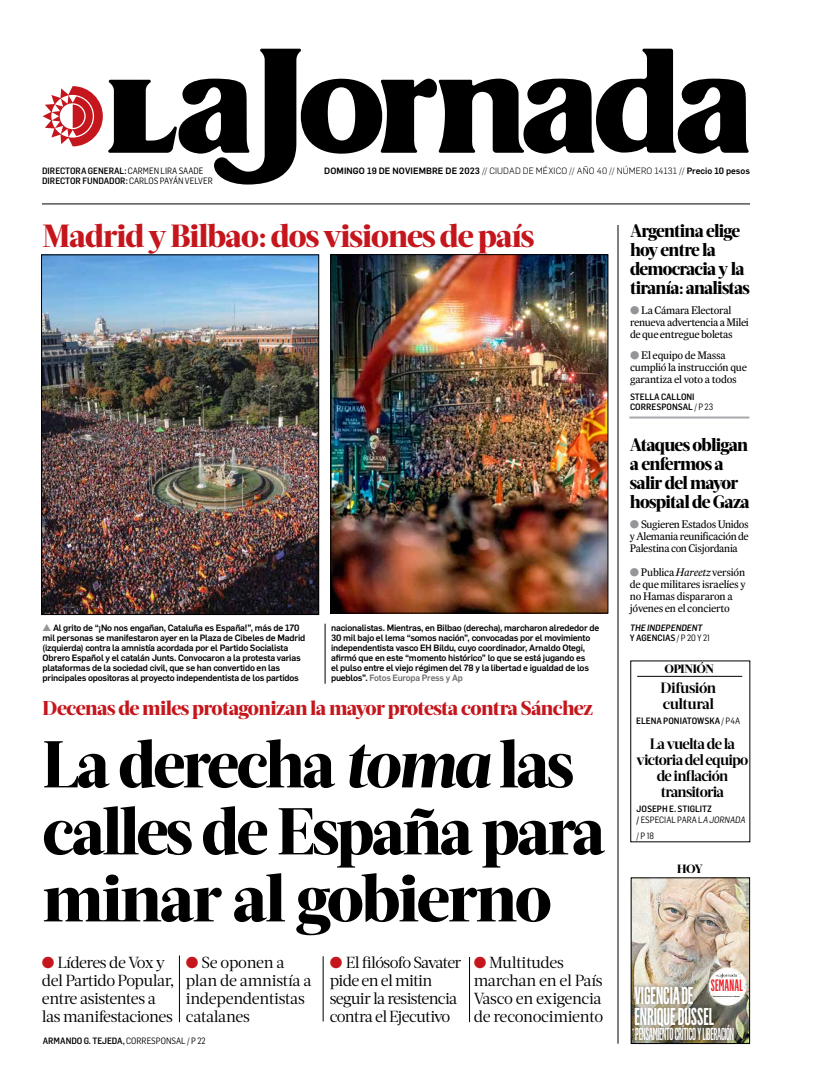
<style>
.page{position:relative;width:822px;height:1089px;background:#fff}
.page>*{position:absolute;margin:0;border:0;box-sizing:border-box;transform-origin:0 0}
.t1{font:800 66px/67px "Acta Headline";letter-spacing:-.04em;color:#000;scale:.96 1}
.t2{font:800 32px "Acta Headline";letter-spacing:-.03em;color:#c4161c}
.t3{font:600 23.9px/20.9px "Flama Ultracond";letter-spacing:-.005em;color:#fff;scale:.9 1}
.t4{font:800 20px "Acta Headline";letter-spacing:-.03em;color:#c4161c}
.t5{font:800 18px/19px "Acta Headline";letter-spacing:-.04em;color:#000;scale:.96 1}
.t6{font:800 18px/19px "Acta Headline";letter-spacing:-.04em;color:#000}
.t7{font:500 17px "Flama Ultracond";letter-spacing:-.025em;color:#fff;scale:.78 1}
.t8{font:500 16.2px "Flama Ultracond";letter-spacing:.015em;color:#ed1d24;scale:.9 1}
.t9{font:16px/18px "Acta Deck";letter-spacing:-.03em;color:#000}
.t10{font:700 15px/16px "Acta Headline";letter-spacing:-.05em;color:#000;text-align:center}
.t11{font:700 15px/16px "Acta Headline";letter-spacing:-.03em;color:#000}
.t12{font:800 12px "Acta Headline";letter-spacing:-.04em;color:#000}
.t13{font:11px/12px "Expresso Tx";letter-spacing:-.03em;color:#000}
.t14{font:500 9px/10px "Flama";letter-spacing:-.02em;color:#000}
.t15{font:500 9px/10px "Flama Semicond";color:#000}
.t16{font:500 9px "Flama";letter-spacing:.01em;color:#000}
.t17{font:italic 500 9px/10px "Flama Semicond";color:#000}
.t18{font:9px "Flama Semicond";color:#000}
.t19{font:700 1.3px "Flama";color:#000}
.s1{font-weight:400}
.s2{font-weight:300}
.s3{color:#939598}
.s4{font-style:italic}
.s5{font-style:normal}
.s6{font-weight:400;font-style:normal}
.s7{color:#6d6e71}
.s8{color:#c4161c}
.s9{font-weight:400;font-style:italic}
</style>
<div class="page">
<svg style="left:43px;top:49px;width:706px;height:136px"></svg>
<hr style="left:618px;top:225px;width:1px;height:819px;background:#000">
<img style="left:333px;top:256px;width:273px;height:355px">
<div style="left:331px;top:254px;width:277px;height:359px;border:1px solid #000"></div>
<img style="left:43px;top:257px;width:274px;height:356px">
<div style="left:41px;top:255px;width:278px;height:360px;border:1px solid #000"></div>
<hr style="left:42px;top:204px;width:708px;height:1px;background:#000">
<hr style="left:629px;top:417px;width:120px;height:2px;background:#a7a9ac">
<hr style="left:325px;top:624px;width:1px;height:60px;background:#000">
<hr style="left:179px;top:956px;width:1px;height:66px;background:#000">
<hr style="left:323px;top:956px;width:1px;height:66px;background:#000">
<hr style="left:469px;top:957px;width:1px;height:65px;background:#000">
<img style="left:633px;top:879px;width:115px;height:163px">
<div style="left:631px;top:877px;width:119px;height:167px;border:1px solid #000"></div>
<img style="left:721px;top:974px;width:16px;height:4px">
<div style="left:631px;top:981px;width:108px;height:63px;background:#000;opacity:.5"></div>
<hr style="left:637px;top:676px;width:105px;height:1px;background:#000">
<p class="t15" style="left:42px;top:166px;width:163px">DIRECTORA GENERAL: <span class="s1">CARMEN LIRA SAADE</span></p>
<p class="t16" style="left:324px;top:164px;width:427px">DOMINGO 19 DE NOVIEMBRE DE 2023 <span class="s2">// CIUDAD DE MÉXICO // AÑO 40 // NÚMERO 14131 //</span> Precio 10 pesos</p>
<p class="t15" style="left:42px;top:176px;width:172px">DIRECTOR FUNDADOR: <span class="s1">CARLOS PAYÁN VELVER</span></p>
<h2 class="t2" style="left:43px;top:217px;width:494px">Madrid y Bilbao: dos visiones de país</h2>
<h3 class="t5" style="left:630px;top:222px;width:126px">Argentina elige hoy entre la democracia y la tiranía: analistas</h3>
<p class="t13" style="left:630px;top:304px;width:120px"><span class="s3">●</span> La Cámara Electoral renueva advertencia a Milei de que entregue boletas</p>
<p class="t13" style="left:630px;top:349px;width:118px"><span class="s3">●</span> El equipo de Massa cumplió la instrucción que garantiza el voto a todos</p>
<p class="t15" style="left:630px;top:392px;width:85px">STELLA CALLONI<br>CORRESPONSAL <span class="s1">/ P 23</span></p>
<h3 class="t6" style="left:630px;top:435px;width:121px">Ataques obligan a enfermos a salir del mayor hospital de Gaza</h3>
<p class="t13" style="left:630px;top:518px;width:120px;text-align:justify"><span class="s3">●</span> Sugieren Estados Unidos y Alemania reunificación de Palestina con Cisjordania</p>
<p class="t13" style="left:630px;top:566px;width:117px"><span class="s3">●</span> Publica <span class="s4">Hareetz</span> versión de que militares israelíes y no Hamas dispararon a jóvenes en el concierto</p>
<p class="t17" style="left:630px;top:622px;width:82px">THE INDEPENDENT<br><span class="s5">Y AGENCIAS</span> <span class="s6">/ P 20 Y 21</span></p>
<p class="t14" style="left:43px;top:623px;width:264px"><span class="s3">▲</span> Al grito de “¡No nos engañan, Cataluña es España!”, más de 170 mil personas se manifestaron ayer en la Plaza de Cibeles de Madrid (izquierda) contra la amnistía acordada por el Partido Socialista Obrero Español y el catalán Junts. Convocaron a la protesta varias plataformas de la sociedad civil, que se han convertido en las principales opositoras al proyecto independentista de los partidos</p>
<p class="t14" style="left:331px;top:622px;width:270px">nacionalistas. Mientras, en Bilbao (derecha), marcharon alrededor de 30 mil bajo el lema “somos nación”, convocadas por el movimiento independentista vasco EH Bildu, cuyo coordinador, Arnaldo Otegi, afirmó que en este “momento histórico” lo que se está jugando es<br>el pulso entre el viejo régimen del 78 y la libertad e igualdad de los pueblos”. <span class="s7">Fotos Europa Press y Ap</span></p>
<h3 class="t12" style="left:665px;top:662px;width:51px">OPINIÓN</h3>
<h3 class="t11" style="left:660px;top:680px;width:57px">Difusión cultural</h3>
<p class="t15" style="left:636px;top:715px;width:106px">ELENA PONIATOWSKA <span class="s1">/ P4A</span></p>
<h3 class="t4" style="left:43px;top:696px;width:552px">Decenas de miles protagonizan la mayor protesta contra Sánchez</h3>
<h1 class="t1" style="left:43px;top:731px;width:588px">La derecha <span class="s4">toma</span> las calles de España para minar al gobierno</h1>
<h3 class="t9" style="left:42px;top:953px;width:134px"><span class="s8">●</span> Líderes de Vox y del Partido Popular, entre asistentes a las manifestaciones</h3>
<h3 class="t9" style="left:186px;top:953px;width:127px"><span class="s8">●</span> Se oponen a plan de amnistía a independentistas catalanes</h3>
<h3 class="t9" style="left:330px;top:953px;width:133px"><span class="s8">●</span> El filósofo Savater pide en el mitin seguir la resistencia contra el Ejecutivo</h3>
<h3 class="t9" style="left:474px;top:953px;width:131px"><span class="s8">●</span> Multitudes marchan en el País<br>Vasco en exigencia de reconocimiento</h3>
<p class="t15" style="left:43px;top:1036px;width:164px">ARMANDO G. TEJEDA, <span class="s1">CORRESPONSAL / P 22</span></p>
<h3 class="t10" style="left:637px;top:736px;width:113px">La vuelta de la victoria del equipo de inflación transitoria</h3>
<p class="t15" style="left:637px;top:803px;width:112px;line-height:11px">JOSEPH E. STIGLITZ<br>/ <span class="s1">ESPECIAL PARA L</span><span class="s9">A JORNADA</span></p>
<p class="t18" style="left:636px;top:830px;width:19px">/ P 18</p>
<h3 class="t12" style="left:677px;top:862px;width:27px">HOY</h3>
<h3 class="t8" style="left:711px;top:975px;width:37px">SEMANAL</h3>
<p class="t19" style="left:713px;top:996px;width:28px">SUPLEMENTO CULTURAL DE LA JORNADA</p>
<h3 class="t3" style="left:634px;top:985px;width:90px">VIGENCIA DE<br>ENRIQUE DUSSEL</h3>
<h3 class="t7" style="left:635px;top:1024px;width:128px">PENSAMIENTO CRÍTICO Y LIBERACIÓN</h3>
</div>
